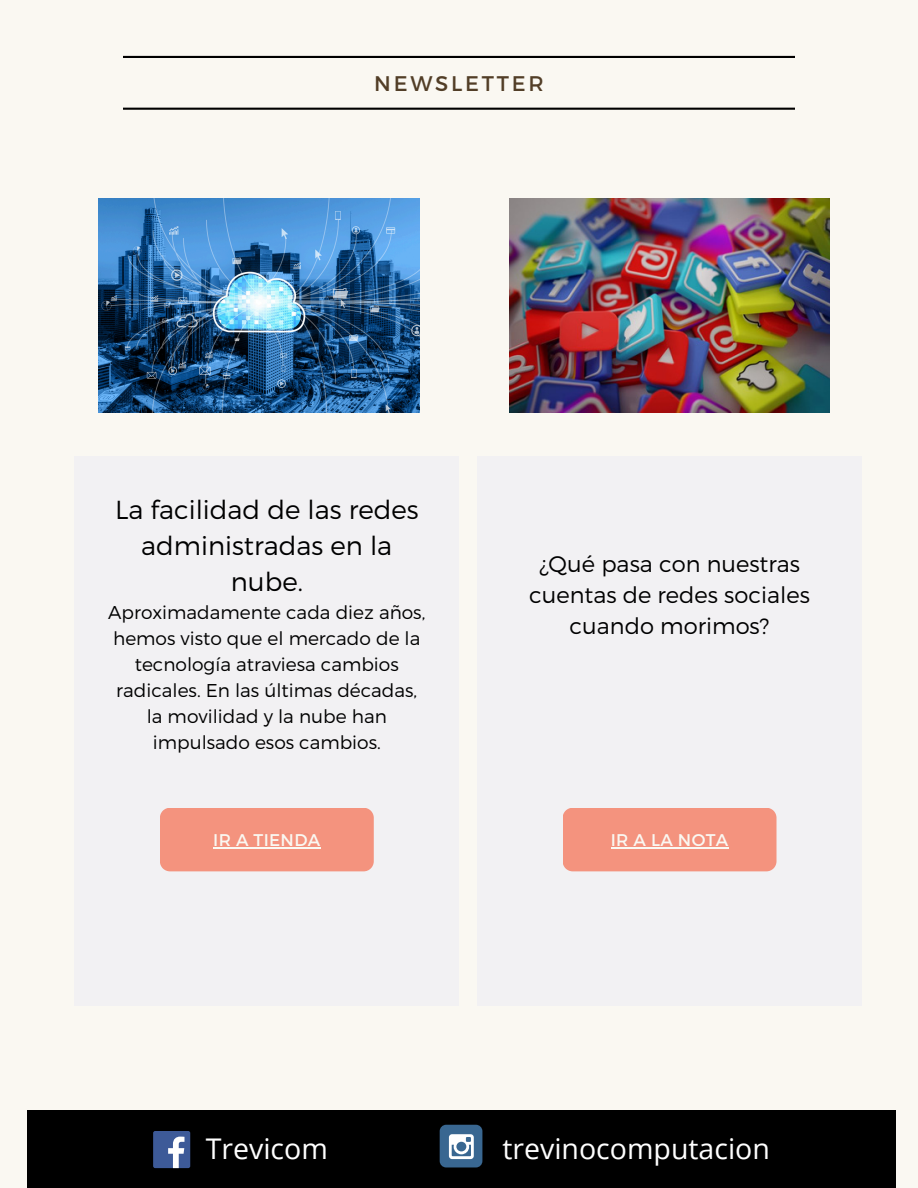
<style>
.page{position:relative;width:918px;height:1188px;background:#faf8f2}
.page>*{position:absolute;margin:0;border:0;box-sizing:border-box;transform-origin:0 0}
.t1{font:28.5px "Open Sans";color:#fff}
.t2{font:300 26.1px/36px "Montserrat";color:#000;text-align:center}
.t3{font:300 22.5px/30.8px "Montserrat";color:#000;text-align:center}
.t4{font:21.15px "Montserrat";letter-spacing:.13em;color:#523e27}
.t5{font:300 18.6px/25.8px "Montserrat";color:#000;text-align:center}
.t6{font:16.95px "Montserrat";letter-spacing:.02em;color:#faf8f2}
</style>
<div class="page">
<hr style="left:123px;top:56px;width:672px;height:2px;background:#000">
<hr style="left:123px;top:108px;width:672px;height:2px;background:#000">
<div style="left:75px;top:457px;width:384px;height:549px;background:#f2f1f3"></div>
<div style="left:477px;top:457px;width:385px;height:549px;background:#f2f1f3"></div>
<div style="left:27px;top:1111px;width:868px;height:77px;background:#000"></div>
<div style="left:160px;top:808px;width:214px;height:63px;background:#f4937e"></div>
<hr style="left:213px;top:847px;width:108px;height:1px;background:#faf8f2">
<div style="left:563px;top:808px;width:214px;height:63px;background:#f4937e"></div>
<hr style="left:611px;top:847px;width:118px;height:1px;background:#faf8f2">
<img style="left:509px;top:198px;width:321px;height:214px">
<img style="left:99px;top:198px;width:320px;height:214px">
<div style="left:153px;top:1131px;width:37px;height:37px;background:#3d5a98;border-radius:2px"></div>
<svg style="left:168px;top:1137px;width:16px;height:31px"></svg>
<div style="left:440px;top:1125px;width:42px;height:42px;background:#396791;border-radius:6px"></div>
<svg style="left:449px;top:1134px;width:25px;height:25px"></svg>
<h2 class="t4" style="left:374px;top:70px;width:171px">NEWSLETTER</h2>
<h4 class="t2" style="left:115px;top:491px;width:305px">La facilidad de las redes administradas en la nube.</h4>
<h3 class="t5" style="left:108px;top:599px;width:319px">Aproximadamente cada diez años, hemos visto que el mercado de la tecnología atraviesa cambios radicales. En las últimas décadas, la movilidad y la nube han impulsado esos cambios.</h3>
<h4 class="t3" style="left:529px;top:548px;width:282px">¿Qué pasa con nuestras cuentas de redes sociales cuando morimos?</h4>
<p class="t6" style="left:213px;top:829px;width:109px">IR A TIENDA</p>
<p class="t6" style="left:611px;top:829px;width:119px">IR A LA NOTA</p>
<p class="t1" style="left:206px;top:1129px;width:124px">Trevicom</p>
<h1 class="t1" style="left:502px;top:1129px;width:269px">trevinocomputacion</h1>
</div>
